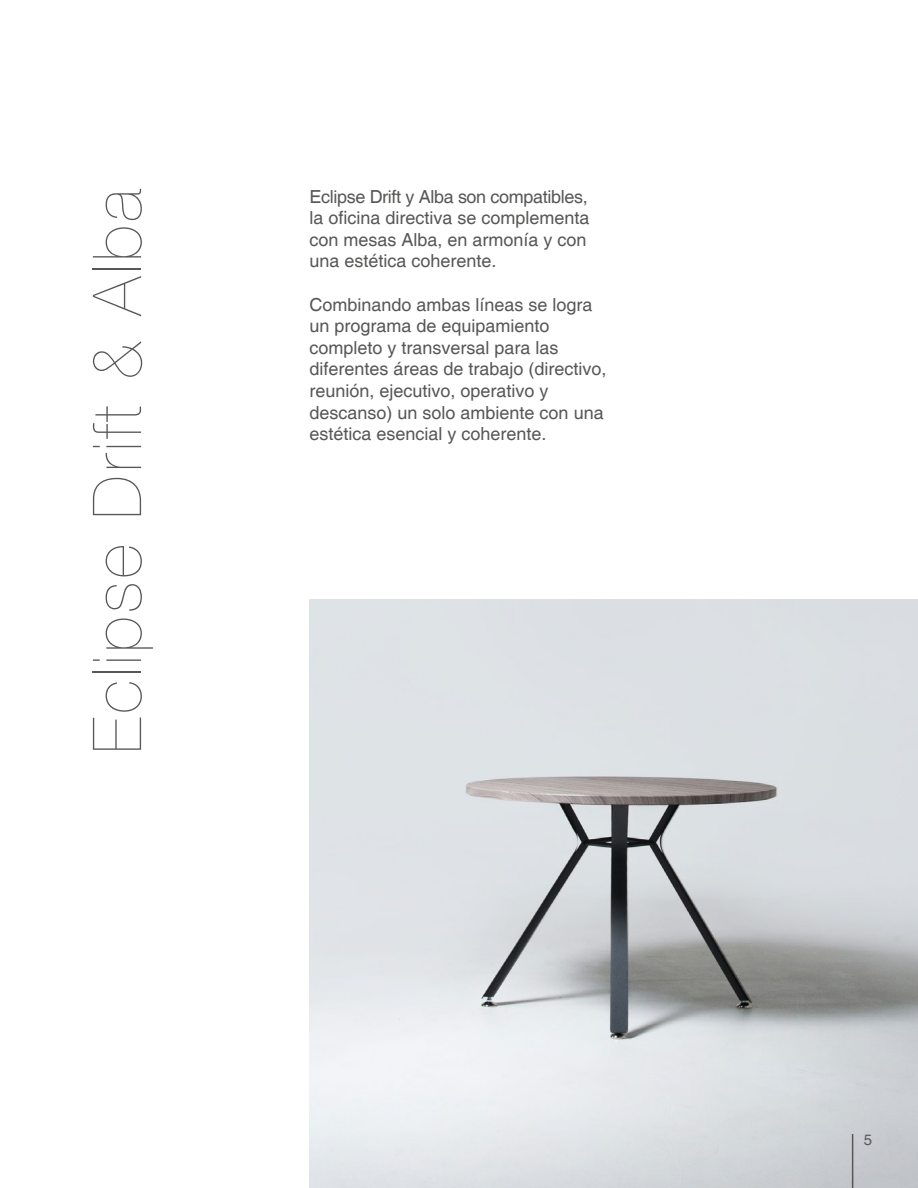
<style>
.page{position:relative;width:918px;height:1188px;background:#fff}
.page>*{position:absolute;margin:0;border:0;box-sizing:border-box;transform-origin:0 0}
.t1{font:200 67.5px "Helvetica Neue LT Std";letter-spacing:.05em;color:#575756}
.t2{font:18px/21.6px "Helvetica";color:#575756}
.t3{font:15px "Helvetica";color:#575756}
</style>
<div class="page">
<img style="left:310px;top:599px;width:608px;height:589px">
<hr style="left:852px;top:1134px;width:1px;height:54px;background:#575756">
<h1 class="t1" style="left:78px;top:753px;width:566px;rotate:-90deg">Eclipse Drift &amp; Alba</h1>
<p class="t2" style="left:310px;top:186px;width:282px">Eclipse Drift y Alba son compatibles, la oficina directiva se complementa con mesas Alba, en armonía y con una estética coherente.</p>
<p class="t2" style="left:310px;top:294px;width:299px">Combinando ambas líneas se logra un programa de equipamiento completo y transversal para las diferentes áreas de trabajo (directivo, reunión, ejecutivo, operativo y descanso) un solo ambiente con una estética esencial y coherente.</p>
<p class="t3" style="left:864px;top:1131px;width:10px">5</p>
</div>
